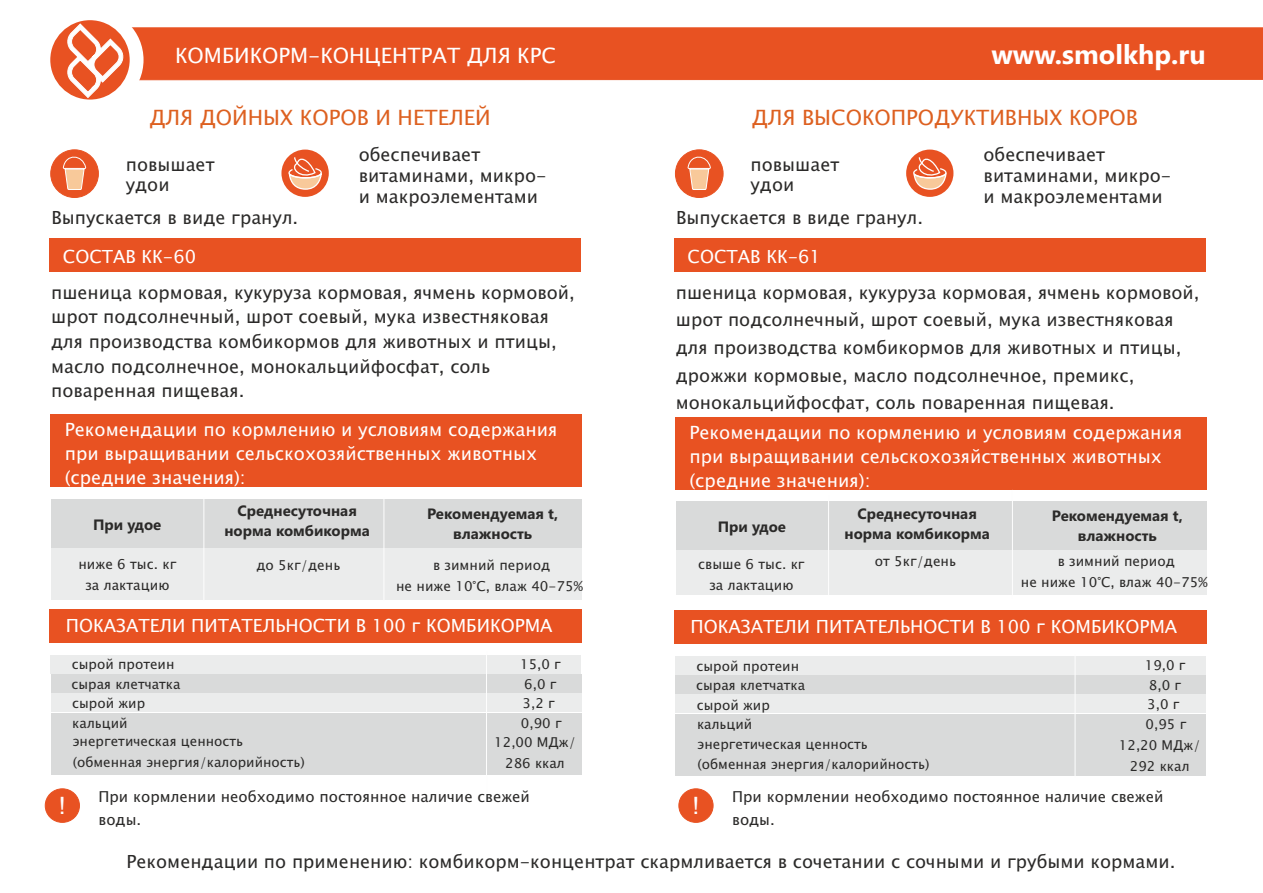
<style>
.page{position:relative;width:1263px;height:893px;background:#fff}
.page>*{position:absolute;margin:0;border:0;box-sizing:border-box;transform-origin:0 0}
.t1{font:700 27px "Segoe UI";color:#fff}
.t2{font:24px "Arial";color:#fefefe}
.t3{font:21px "Lucida Sans Unicode";color:#dd6020}
.t4{font:21px "Lucida Sans Unicode";color:#fff}
.t5{font:18.15px/24px "Lucida Sans Unicode";color:#fff}
.t6{font:18px/20.7px "Lucida Sans Unicode";color:#2b2a29}
.t7{font:18px "Lucida Sans Unicode";color:#fff}
.t8{font:700 15px/20px "Segoe UI";color:#2b2a29;text-align:center}
.t9{font:15px/23.1px "Lucida Sans Unicode";color:#2b2a29}
.t10{font:13.65px/21px "Lucida Sans Unicode";color:#2b2a29;text-align:center}
.t11{font:13.5px/20.7px "Lucida Sans Unicode";color:#2b2a29}
</style>
<div class="page">
<div style="left:133px;top:27px;width:1130px;height:54px;background:#e85222"></div>
<div style="left:41px;top:8px;width:103px;height:103px;background:#fff;border-radius:50%"></div>
<div style="left:50px;top:20px;width:80px;height:80px;background:#e85222;border-radius:50%"></div>
<svg style="left:67px;top:24px;width:57px;height:74px"></svg>
<div style="left:50px;top:238px;width:531px;height:34px;background:#e85222"></div>
<div style="left:51px;top:415px;width:531px;height:72px;background:#e85222"></div>
<div style="left:50px;top:609px;width:532px;height:33px;background:#e85222"></div>
<div style="left:51px;top:499px;width:531px;height:48px;background:#d9dada"></div>
<div style="left:52px;top:548px;width:530px;height:52px;background:#ebecec"></div>
<div style="left:51px;top:655px;width:530px;height:18px;background:#ebecec"></div>
<div style="left:51px;top:674px;width:530px;height:18px;background:#d9dada"></div>
<div style="left:51px;top:693px;width:530px;height:19px;background:#ebecec"></div>
<div style="left:51px;top:713px;width:530px;height:18px;background:#d9dada"></div>
<div style="left:51px;top:732px;width:530px;height:43px;background:#d9dada"></div>
<hr style="left:486px;top:652px;width:1px;height:146px;background:#fefefe">
<div style="left:50px;top:149px;width:49px;height:49px;background:#e85222;border:1px solid #e85222;border-radius:50%"></div>
<svg style="left:62px;top:153px;width:24px;height:37px"></svg>
<div style="left:281px;top:150px;width:48px;height:47px;background:#e85222;border-radius:50%"></div>
<svg style="left:286px;top:156px;width:37px;height:34px"></svg>
<hr style="left:203px;top:497px;width:1px;height:103px;background:#fefefe">
<hr style="left:383px;top:497px;width:1px;height:103px;background:#fefefe">
<div style="left:674px;top:238px;width:531px;height:34px;background:#e85222"></div>
<div style="left:675px;top:417px;width:532px;height:73px;background:#e85222"></div>
<div style="left:674px;top:610px;width:532px;height:34px;background:#e85222"></div>
<div style="left:676px;top:502px;width:531px;height:48px;background:#d9dada"></div>
<div style="left:676px;top:551px;width:531px;height:44px;background:#ebecec"></div>
<div style="left:675px;top:656px;width:531px;height:18px;background:#ebecec"></div>
<div style="left:675px;top:675px;width:531px;height:19px;background:#d9dada"></div>
<div style="left:675px;top:695px;width:531px;height:18px;background:#ebecec"></div>
<div style="left:675px;top:714px;width:531px;height:18px;background:#d9dada"></div>
<div style="left:675px;top:734px;width:531px;height:42px;background:#d9dada"></div>
<div style="left:675px;top:149px;width:48px;height:49px;background:#e85222;border:1px solid #e85222;border-radius:50%"></div>
<svg style="left:687px;top:153px;width:24px;height:37px"></svg>
<div style="left:906px;top:150px;width:47px;height:47px;background:#e85222;border-radius:50%"></div>
<svg style="left:911px;top:156px;width:37px;height:34px"></svg>
<hr style="left:828px;top:496px;width:1px;height:99px;background:#fefefe">
<hr style="left:1012px;top:490px;width:1px;height:108px;background:#fefefe">
<div style="left:45px;top:788px;width:35px;height:35px;background:#e85222;border:1px solid #e85222;border-radius:50%"></div>
<div style="left:678px;top:788px;width:35px;height:35px;background:#e85222;border:1px solid #e85222;border-radius:50%"></div>
<hr style="left:1075px;top:654px;width:1px;height:123px;background:#fefefe">
<p class="t4" style="left:175px;top:47px;width:382px">КОМБИКОРМ-КОНЦЕНТРАТ ДЛЯ КРС</p>
<h1 class="t1" style="left:991px;top:44px;width:216px">www.smolkhp.ru</h1>
<p class="t3" style="left:150px;top:109px;width:343px">ДЛЯ ДОЙНЫХ КОРОВ И НЕТЕЛЕЙ</p>
<p class="t6" style="left:359px;top:146px;width:189px">обеспечивает витаминами, микро&shy;и макроэлементами</p>
<p class="t6" style="left:52px;top:208px;width:248px">Выпускается в виде гранул.</p>
<p class="t6" style="left:126px;top:155px;width:90px">повышает удои</p>
<p class="t7" style="left:63px;top:249px;width:135px">СОСТАВ КК-60</p>
<p class="t6" style="left:51px;top:281px;width:525px;line-height:24.6px">пшеница кормовая, кукуруза кормовая, ячмень кормовой, шрот подсолнечный, шрот соевый, мука известняковая для производства комбикормов для животных и птицы, масло подсолнечное, монокальцийфосфат, соль поваренная пищевая.</p>
<p class="t5" style="left:65px;top:419px;width:494px">Рекомендации по кормлению и условиям содержания при выращивании сельскохозяйственных животных (средние значения):</p>
<p class="t8" style="left:93px;top:516px;width:70px">При удое</p>
<p class="t8" style="left:224px;top:502px;width:147px">Среднесуточная норма комбикорма</p>
<p class="t8" style="left:427px;top:505px;width:132px">Рекомендуемая t, влажность</p>
<p class="t10" style="left:78px;top:555px;width:99px">ниже 6 тыс. кг за лактацию</p>
<p class="t10" style="left:256px;top:555px;width:85px">до 5кг/день</p>
<p class="t10" style="left:396px;top:556px;width:188px">в зимний период<br>не ниже 10°С, влаж 40-75%</p>
<p class="t7" style="left:66px;top:618px;width:488px">ПОКАЗАТЕЛИ ПИТАТЕЛЬНОСТИ В 100 г КОМБИКОРМА</p>
<p class="t11" style="left:520px;top:654px;width:42px">15,0 г</p>
<p class="t11" style="left:72px;top:675px;width:111px">сырая клетчатка</p>
<p class="t11" style="left:524px;top:675px;width:34px">6,0 г</p>
<p class="t11" style="left:72px;top:694px;width:74px">сырой жир</p>
<p class="t11" style="left:523px;top:694px;width:34px">3,2 г</p>
<p class="t11" style="left:72px;top:714px;width:57px">кальций</p>
<p class="t11" style="left:521px;top:713px;width:42px">0,90 г</p>
<p class="t11" style="left:73px;top:732px;width:233px">энергетическая ценность (обменная энергия/калорийность)</p>
<p class="t11" style="left:494px;top:733px;width:83px;text-align:center">12,00 МДж/<br>286 ккал</p>
<p class="t11" style="left:72px;top:655px;width:104px">сырой протеин</p>
<p class="t3" style="left:752px;top:109px;width:388px">ДЛЯ ВЫСОКОПРОДУКТИВНЫХ КОРОВ</p>
<p class="t6" style="left:983px;top:146px;width:189px">обеспечивает витаминами, микро&shy;и макроэлементами</p>
<p class="t6" style="left:676px;top:208px;width:248px">Выпускается в виде гранул.</p>
<p class="t6" style="left:750px;top:155px;width:90px">повышает удои</p>
<p class="t7" style="left:688px;top:249px;width:135px">СОСТАВ КК-61</p>
<p class="t6" style="left:676px;top:280px;width:525px;line-height:27.6px">пшеница кормовая, кукуруза кормовая, ячмень кормовой, шрот подсолнечный, шрот соевый, мука известняковая для производства комбикормов для животных и птицы, дрожжи кормовые, масло подсолнечное, премикс, монокальцийфосфат, соль поваренная пищевая.</p>
<p class="t5" style="left:689px;top:421px;width:494px">Рекомендации по кормлению и условиям содержания при выращивании сельскохозяйственных животных (средние значения):</p>
<p class="t8" style="left:844px;top:505px;width:147px">Среднесуточная норма комбикорма</p>
<p class="t8" style="left:1052px;top:507px;width:132px">Рекомендуемая t, влажность</p>
<p class="t10" style="left:875px;top:552px;width:83px">от 5кг/день</p>
<p class="t8" style="left:718px;top:518px;width:70px">При удое</p>
<p class="t10" style="left:698px;top:554px;width:108px">свыше 6 тыс. кг за лактацию</p>
<p class="t10" style="left:1021px;top:551px;width:188px">в зимний период<br>не ниже 10°С, влаж 40-75%</p>
<p class="t7" style="left:691px;top:619px;width:488px">ПОКАЗАТЕЛИ ПИТАТЕЛЬНОСТИ В 100 г КОМБИКОРМА</p>
<p class="t11" style="left:1145px;top:656px;width:42px">19,0 г</p>
<p class="t11" style="left:696px;top:676px;width:111px">сырая клетчатка</p>
<p class="t11" style="left:1149px;top:676px;width:34px">8,0 г</p>
<p class="t11" style="left:697px;top:695px;width:74px">сырой жир</p>
<p class="t11" style="left:1147px;top:695px;width:34px">3,0 г</p>
<p class="t11" style="left:697px;top:715px;width:57px">кальций</p>
<p class="t11" style="left:1145px;top:715px;width:42px">0,95 г</p>
<p class="t11" style="left:697px;top:734px;width:233px">энергетическая ценность (обменная энергия/калорийность)</p>
<p class="t11" style="left:1119px;top:736px;width:83px;text-align:center">12,20 МДж/<br>292 ккал</p>
<p class="t11" style="left:697px;top:656px;width:104px">сырой протеин</p>
<h2 class="t2" style="left:59px;top:797px;width:8px">!</h2>
<p class="t9" style="left:732px;top:786px;width:433px">При кормлении необходимо постоянное наличие свежей воды.</p>
<p class="t9" style="left:99px;top:786px;width:433px">При кормлении необходимо постоянное наличие свежей воды.</p>
<h2 class="t2" style="left:692px;top:797px;width:8px">!</h2>
<p class="t6" style="left:127px;top:853px;width:1050px">Рекомендации по применению: комбикорм-концентрат скармливается в сочетании с сочными и грубыми кормами.</p>
</div>
